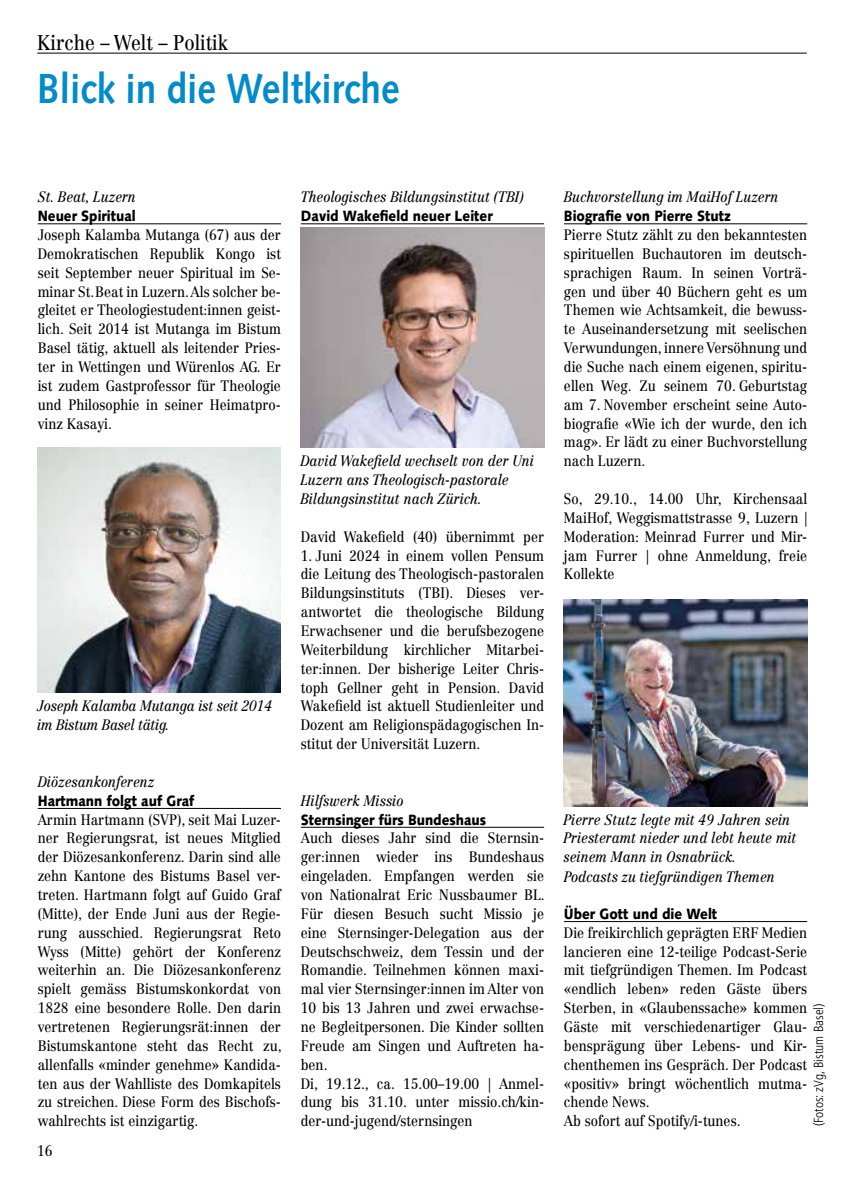
<style>
.page{position:relative;width:844px;height:1191px;background:#fff}
.page>*{position:absolute;margin:0;border:0;box-sizing:border-box;transform-origin:0 0}
.t1{font:700 42px "Syntax LT Std";color:#008bcb;scale:.88 1}
.t2{font:21px "Centennial LT Std";color:#000;scale:.88 1}
.t3{font:14.88px/18.9px "Centennial LT Std";color:#000;text-align:justify;scale:.88 1}
.t4{font:italic 14.88px/18.9px "Centennial LT Std";color:#000;scale:.88 1}
.t5{font:900 14.88px "Syntax LT Std";color:#000;scale:.88 1}
.t6{font:300 condensed 13.12px "Frutiger LT Std";color:#000}
</style>
<div class="page">
<hr style="left:38px;top:223px;width:243px;height:1px;background:#000">
<hr style="left:38px;top:808px;width:243px;height:1px;background:#000">
<hr style="left:301px;top:223px;width:243px;height:1px;background:#000">
<hr style="left:301px;top:827px;width:243px;height:1px;background:#000">
<hr style="left:564px;top:223px;width:243px;height:1px;background:#000">
<hr style="left:564px;top:921px;width:243px;height:1px;background:#000">
<img style="left:564px;top:599px;width:243px;height:208px">
<hr style="left:37px;top:53px;width:769px;height:1px;background:#000">
<img style="left:37px;top:447px;width:243px;height:245px">
<img style="left:301px;top:227px;width:243px;height:220px">
<h2 class="t2" style="left:37px;top:30px;width:218px">Kirche – Welt – Politik</h2>
<h1 class="t1" style="left:37px;top:64px;width:413px">Blick in die Weltkirche</h1>
<p class="t4" style="left:38px;top:187px;width:113px">St. Beat, Luzern</p>
<p class="t5" style="left:38px;top:207px;width:113px">Neuer Spiritual</p>
<p class="t3" style="left:38px;top:225px;width:278px">Joseph Kalamba Mutanga (67) aus der Demokratischen Republik Kongo ist seit September neuer Spiritual im Se&shy;minar St.Beat in Luzern. Als solcher be&shy;gleitet er Theologiestudent:innen geist&shy;lich. Seit 2014 ist Mutanga im Bistum Basel tätig, aktuell als leitender Pries&shy;ter in Wettingen und Würenlos AG. Er ist zudem Gastprofessor für Theologie und Philosophie in seiner Heimatpro&shy;vinz Kasayi.</p>
<p class="t4" style="left:37px;top:696px;width:268px">Joseph Kalamba Mutanga ist seit 2014 im Bistum Basel tätig.</p>
<p class="t4" style="left:38px;top:772px;width:134px">Diözesankonferenz</p>
<p class="t5" style="left:38px;top:791px;width:179px">Hartmann folgt auf Graf</p>
<p class="t3" style="left:38px;top:810px;width:279px">Armin Hartmann (SVP), seit Mai Luzer&shy;ner Regierungsrat, ist neues Mitglied der Diözesankonferenz. Darin sind alle zehn Kantone des Bistums Basel ver&shy;treten. Hartmann folgt auf Guido Graf (Mitte), der Ende Juni aus der Regie&shy;rung ausschied. Regierungsrat Reto Wyss (Mitte) gehört der Konferenz weiterhin an. Die Diözesankonferenz spielt gemäss Bistumskonkordat von 1828 eine besondere Rolle. Den darin vertretenen Regierungsrät:innen der Bistumskantone steht das Recht zu, allenfalls «minder genehme» Kandida&shy;ten aus der Wahlliste des Domkapitels zu streichen. Diese Form des Bischofs&shy;wahlrechts ist einzigartig.</p>
<p class="t3" style="left:37px;top:1141px;width:19px">16</p>
<p class="t4" style="left:301px;top:187px;width:255px">Theologisches Bildungsinstitut (TBI)</p>
<p class="t5" style="left:301px;top:207px;width:219px">David Wakefield neuer Leiter</p>
<p class="t4" style="left:300px;top:451px;width:267px">David Wakefield wechselt von der Uni<br>Luzern ans Theologisch-pastorale<br>Bildungsinstitut nach Zürich.</p>
<p class="t3" style="left:301px;top:527px;width:278px">David Wakefield (40) übernimmt per</p>
<p class="t3" style="left:301px;top:546px;width:278px">1. Juni 2024 in einem vollen Pensum die Leitung des Theologisch-pastoralen Bildungsinstituts (TBI). Dieses ver&shy;antwortet die theologische Bildung Erwachsener und die berufsbezogene Weiterbildung kirchlicher Mitarbei&shy;ter:innen. Der bisherige Leiter Chris&shy;toph Gellner geht in Pension. David Wakefield ist aktuell Studienleiter und Dozent am Religionspädagogischen In&shy;stitut der Universität Luzern.</p>
<p class="t4" style="left:301px;top:791px;width:118px">Hilfswerk Missio</p>
<p class="t5" style="left:301px;top:810px;width:212px">Sternsinger fürs Bundeshaus</p>
<p class="t3" style="left:301px;top:828px;width:279px;text-align:left">Auch dieses Jahr sind die Sternsin&shy;ger:innen wieder ins Bundeshaus eingeladen. Empfangen werden sie von Nationalrat Eric Nussbaumer BL.<br>Für diesen Besuch sucht Missio je eine Sternsinger-Delegation aus der Deutschschweiz, dem Tessin und der Romandie. Teilnehmen können maxi&shy;mal vier Sternsinger:innen im Alter von 10 bis 13 Jahren und zwei erwachse&shy;ne Begleitpersonen. Die Kinder sollten Freude am Singen und Auftreten ha&shy;ben.<br>Di, 19.12., ca. 15.00–19.00 | Anmel&shy;dung bis 31.10. unter missio.ch/kin&shy;der-und-jugend/sternsingen</p>
<p class="t4" style="left:564px;top:187px;width:245px">Buchvorstellung im MaiHof Luzern</p>
<p class="t5" style="left:564px;top:207px;width:191px">Biografie von Pierre Stutz</p>
<p class="t3" style="left:564px;top:225px;width:278px">Pierre Stutz zählt zu den bekanntesten spirituellen Buchautoren im deutsch&shy;sprachigen Raum. In seinen Vorträ&shy;gen und über 40 Büchern geht es um Themen wie Achtsamkeit, die bewuss&shy;te Auseinandersetzung mit seelischen Verwundungen, innere Versöhnung und die Suche nach einem eigenen, spiritu&shy;ellen Weg. Zu seinem 70. Geburtstag am 7. November erscheint seine Auto&shy;biografie «Wie ich der wurde, den ich mag». Er lädt zu einer Buchvorstellung nach Luzern.</p>
<p class="t3" style="left:564px;top:489px;width:278px">So, 29.10., 14.00 Uhr, Kirchensaal MaiHof, Weggismattstrasse 9, Luzern | Moderation: Meinrad Furrer und Mir&shy;jam Furrer | ohne Anmeldung, freie Kollekte</p>
<p class="t4" style="left:563px;top:810px;width:266px">Pierre Stutz legte mit 49 Jahren sein<br>Priesteramt nieder und lebt heute mit seinem Mann in Osnabrück.</p>
<p class="t4" style="left:564px;top:867px;width:241px">Podcasts zu tiefgründigen Themen</p>
<p class="t5" style="left:564px;top:905px;width:176px">Über Gott und die Welt</p>
<p class="t3" style="left:564px;top:923px;width:278px;text-align:left">Die freikirchlich geprägten ERF Medien lancieren eine 12-teilige Podcast-Serie mit tiefgründigen Themen. Im Podcast «endlich leben» reden Gäste übers Sterben, in «Glaubenssache» kommen Gäste mit verschiedenartiger Glau&shy;bensprägung über Lebens- und Kir&shy;chenthemen ins Gespräch. Der Podcast «positiv» bringt wöchentlich mutma&shy;chende News.<br>Ab sofort auf Spotify/i-tunes.</p>
<p class="t6" style="left:810px;top:1126px;width:124px;rotate:-90deg">(Fotos: zVg, Bistum Basel)</p>
</div>
